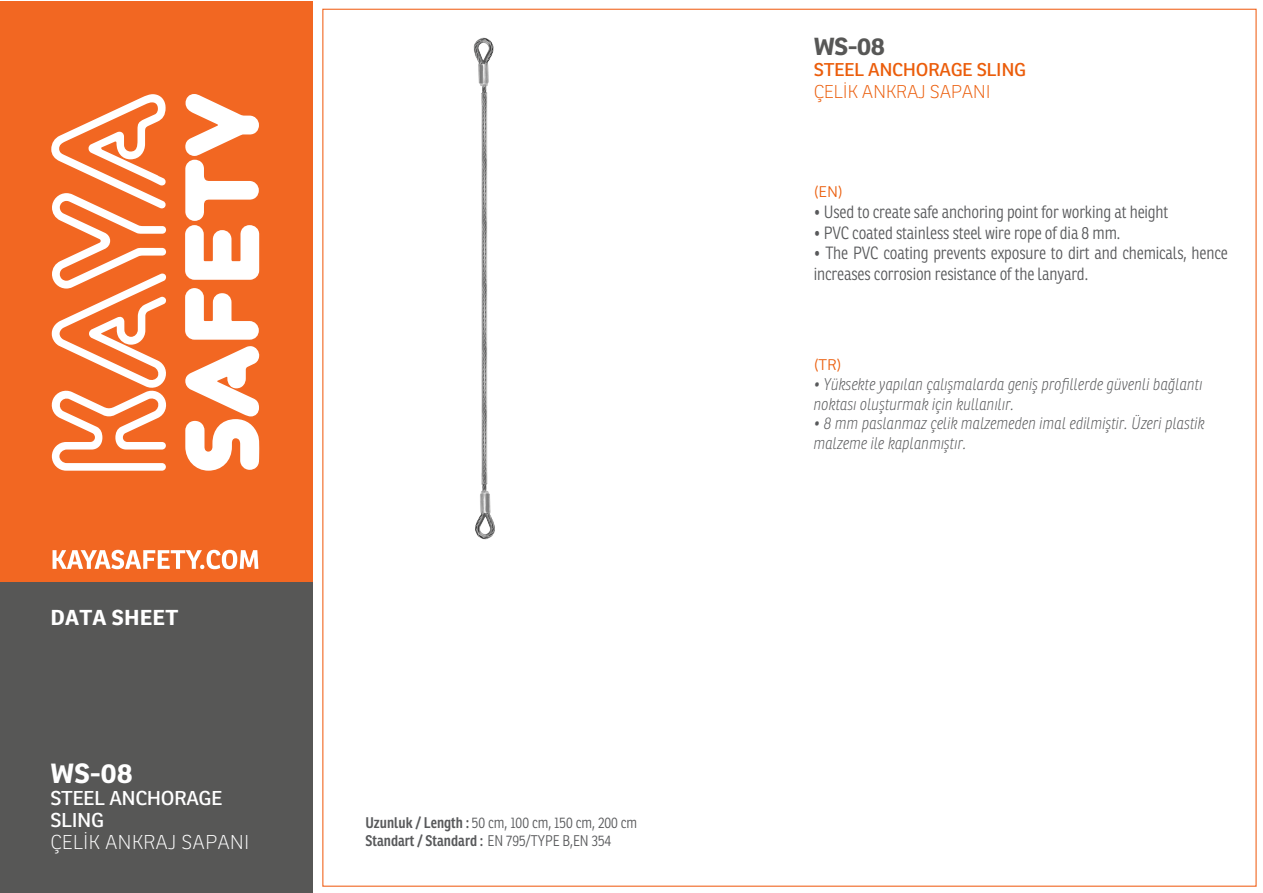
<style>
.page{position:relative;width:1263px;height:893px;background:#fff}
.page>*{position:absolute;margin:0;border:0;box-sizing:border-box;transform-origin:0 0}
.t1{font:700 27px "Ronnia";color:#fff;scale:1.06 1}
.t2{font:700 24px "Ronnia";color:#575756;scale:1.06 1}
.t3{font:700 21px "Ronnia";letter-spacing:.01em;color:#fff;scale:1.06 1}
.t4{font:19.5px/22.2px "Ronnia";letter-spacing:-.02em;color:#fff;scale:1.06 1}
.t5{font:100 19.5px "Ronnia";color:#fff;scale:1.06 1}
.t6{font:300 19.5px "Ronnia";color:#fff;scale:1.06 1}
.t7{font:18px "Ronnia";letter-spacing:-.02em;color:#eb5d0b;scale:1.06 1}
.t8{font:100 18px "Ronnia";letter-spacing:-.02em;color:#eb5d0b;scale:1.06 1}
.t9{font:300 17.25px/20.7px "Ronnia Cond";letter-spacing:-.01em;color:#58595b}
.t10{font:italic 100 16.5px/19.8px "Ronnia Cond";color:#58595b}
.t11{font:300 15px/18px "Ronnia Cond";color:#58595b}
.t12{font:300 15px "Ronnia";color:#eb5d0b;scale:1.06 1}
.s1{font-weight:600}
</style>
<div class="page">
<div style="left:0;top:1px;width:312px;height:607px;background:#f26722"></div>
<div style="left:0;top:582px;width:312px;height:311px;background:#575756"></div>
<svg style="left:51px;top:94px;width:116px;height:377px"></svg>
<svg style="left:185px;top:346px;width:75px;height:125px"></svg>
<svg style="left:185px;top:288px;width:74px;height:52px"></svg>
<svg style="left:185px;top:94px;width:74px;height:186px"></svg>
<svg style="left:53px;top:550px;width:205px;height:19px"></svg>
<img style="left:473px;top:37px;width:22px;height:503px">
<p class="t3" style="left:50px;top:604px;width:122px">DATA SHEET</p>
<h1 class="t1" style="left:50px;top:756px;width:79px">WS-08</h1>
<p class="t4" style="left:50px;top:787px;width:164px">STEEL ANCHORAGE<br>SLING</p>
<p class="t5" style="left:50px;top:831px;width:189px">ÇELİK ANKRAJ SAPANI</p>
<h1 class="t1" style="left:38px;top:776px;width:87px">K-2020</h1>
<p class="t6" style="left:38px;top:832px;width:162px">VECTICAL LIFELINE</p>
<p class="t11" style="left:365px;top:814px;width:273px"><span class="s1">Uzunluk / Length :</span> 50 cm, 100 cm, 150 cm, 200 cm<br><span class="s1">Standart / Standard :</span> EN 795/TYPE B,EN 354</p>
<h2 class="t2" style="left:814px;top:31px;width:68px">WS-08</h2>
<p class="t7" style="left:814px;top:59px;width:202px">STEEL ANCHORAGE SLING</p>
<p class="t8" style="left:814px;top:81px;width:168px">ÇELİK ANKRAJ SAPANI</p>
<p class="t12" style="left:814px;top:183px;width:29px">(EN)</p>
<p class="t9" style="left:814px;top:201px;width:356px">• Used to create safe anchoring point for working at height</p>
<p class="t9" style="left:814px;top:222px;width:308px">• PVC coated stainless steel wire rope of dia 8 mm.</p>
<p class="t9" style="left:814px;top:243px;width:416px">• The PVC coating prevents exposure to dirt and chemicals, hence increases corrosion resistance of the lanyard.</p>
<p class="t12" style="left:814px;top:355px;width:28px">(TR)</p>
<p class="t10" style="left:814px;top:374px;width:390px">• Yüksekte yapılan çalışmalarda geniş profillerde güvenli bağlantı noktası oluşturmak için kullanılır.</p>
<p class="t10" style="left:814px;top:414px;width:393px">• 8 mm paslanmaz çelik malzemeden imal edilmiştir. Üzeri plastik malzeme ile kaplanmıştır.</p>
</div>
